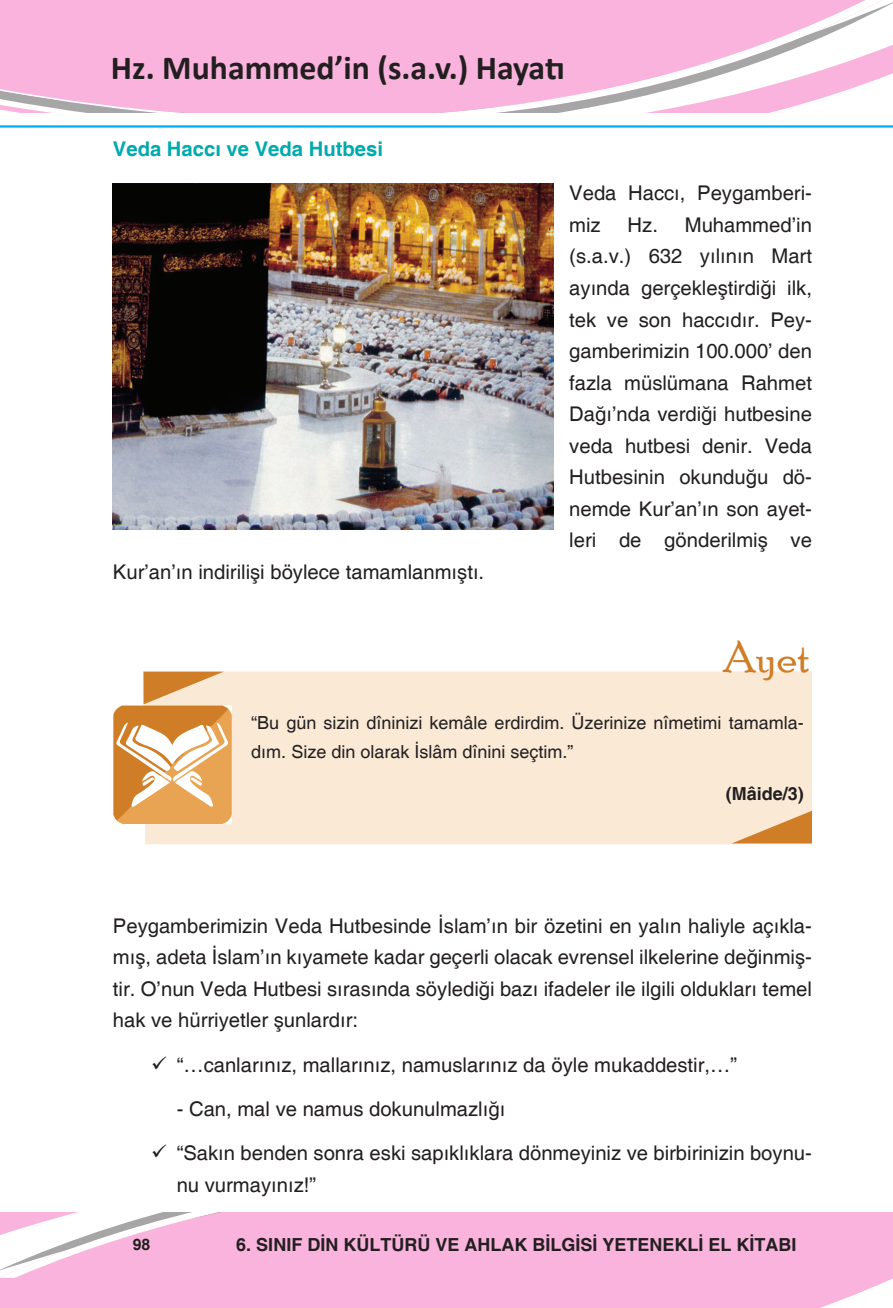
<style>
.page{position:relative;width:893px;height:1308px;background:#fff}
.page>*{position:absolute;margin:0;border:0;box-sizing:border-box;transform-origin:0 0}
.t1{font:45px "Poor Richard";color:#cf7e27}
.t2{font:700 33.75px "Calibri";color:#231f20}
.t3{font:20.25px/31.5px "Helvetica";color:#231f20}
.t4{font:700 20.25px "Helvetica";color:#00aaad}
.t5{font:18px/29.2px "Helvetica";color:#231f20}
.t6{font:700 18px "Helvetica";color:#231f20}
.t7{font:700 15.75px "Helvetica";color:#231f20}
</style>
<div class="page">
<div style="left:0;top:1277px;width:893px;height:30px;background:#f9b3dc"></div>
<svg style="left:0;top:1235px;width:893px;height:42px;background:#f8b7dd"></svg>
<svg style="left:0;top:1213px;width:893px;height:22px;background:#f7bbde"></svg>
<svg style="left:0;top:0;width:893px;height:45px;background:#f8b8dd"></svg>
<svg style="left:0;top:45px;width:893px;height:67px;fill:#f9b3dc"></svg>
<hr style="left:0;top:125px;width:893px;height:3px;background:#00aeef">
<img style="left:113px;top:184px;width:441px;height:345px">
<div style="left:145px;top:671px;width:667px;height:173px;background:#faead5"></div>
<svg style="left:732px;top:810px;width:80px;height:33px;background:#e5b580"></svg>
<svg style="left:113px;top:671px;width:120px;height:154px"></svg>
<h2 class="t2" style="left:111px;top:44px;width:455px">Hz. Muhammed’in (s.a.v.) Hayatı</h2>
<p class="t4" style="left:113px;top:137px;width:272px">Veda Haccı ve Veda Hutbesi</p>
<p class="t3" style="left:113px;top:556px;width:373px">Kur’an’ın indirilişi böylece tamamlanmıştı.</p>
<p class="t3" style="left:569px;top:178px;width:244px">Veda Haccı, Peygamberi&shy;miz</p>
<p class="t3" style="left:569px;top:210px;width:244px;text-align:justify;text-indent:58px">Hz. Muhammed’in (s.a.v.) 632 yılının Mart ayında gerçekleştirdiği ilk, tek ve son haccıdır. Pey&shy;gamberimizin 100.000’ den fazla müslümana Rahmet Dağı’nda verdiği hutbesine veda hutbesi denir. Veda Hutbesinin okunduğu dö&shy;nemde Kur’an’ın son ayet&shy;leri de gönderilmiş ve</p>
<h1 class="t1" style="left:723px;top:630px;width:89px">Ayet</h1>
<p class="t5" style="left:251px;top:708px;width:554px">“Bu gün sizin dîninizi kemâle erdirdim. Üzerinize nîmetimi tamamla&shy;dım. Size din olarak İslâm dînini seçtim.”</p>
<p class="t6" style="left:726px;top:783px;width:80px">(Mâide/3)</p>
<p class="t3" style="left:113px;top:910px;width:701px;text-align:justify">Peygamberimizin Veda Hutbesinde İslam’ın bir özetini en yalın haliyle açıkla&shy;mış, adeta İslam’ın kıyamete kadar geçerli olacak evrensel ilkelerine değinmiş&shy;tir. O’nun Veda Hutbesi sırasında söylediği bazı ifadeler ile ilgili oldukları temel hak ve hürriyetler şunlardır:</p>
<p class="t3" style="left:177px;top:1049px;width:562px">“…canlarınız, mallarınız, namuslarınız da öyle mukaddestir,…”</p>
<p class="t3" style="left:177px;top:1087px;width:637px;line-height:44.3px">- Can, mal ve namus dokunulmazlığı<br>“Sakın benden sonra eski sapıklıklara dönmeyiniz ve birbirinizin boynu-</p>
<p class="t3" style="left:177px;top:1169px;width:141px">nu vurmayınız!”</p>
<p class="t7" style="left:133px;top:1235px;width:19px">98</p>
<p class="t6" style="left:236px;top:1233px;width:562px">6. SINIF DİN KÜLTÜRÜ VE AHLAK BİLGİSİ YETENEKLİ EL KİTABI</p>
</div>
